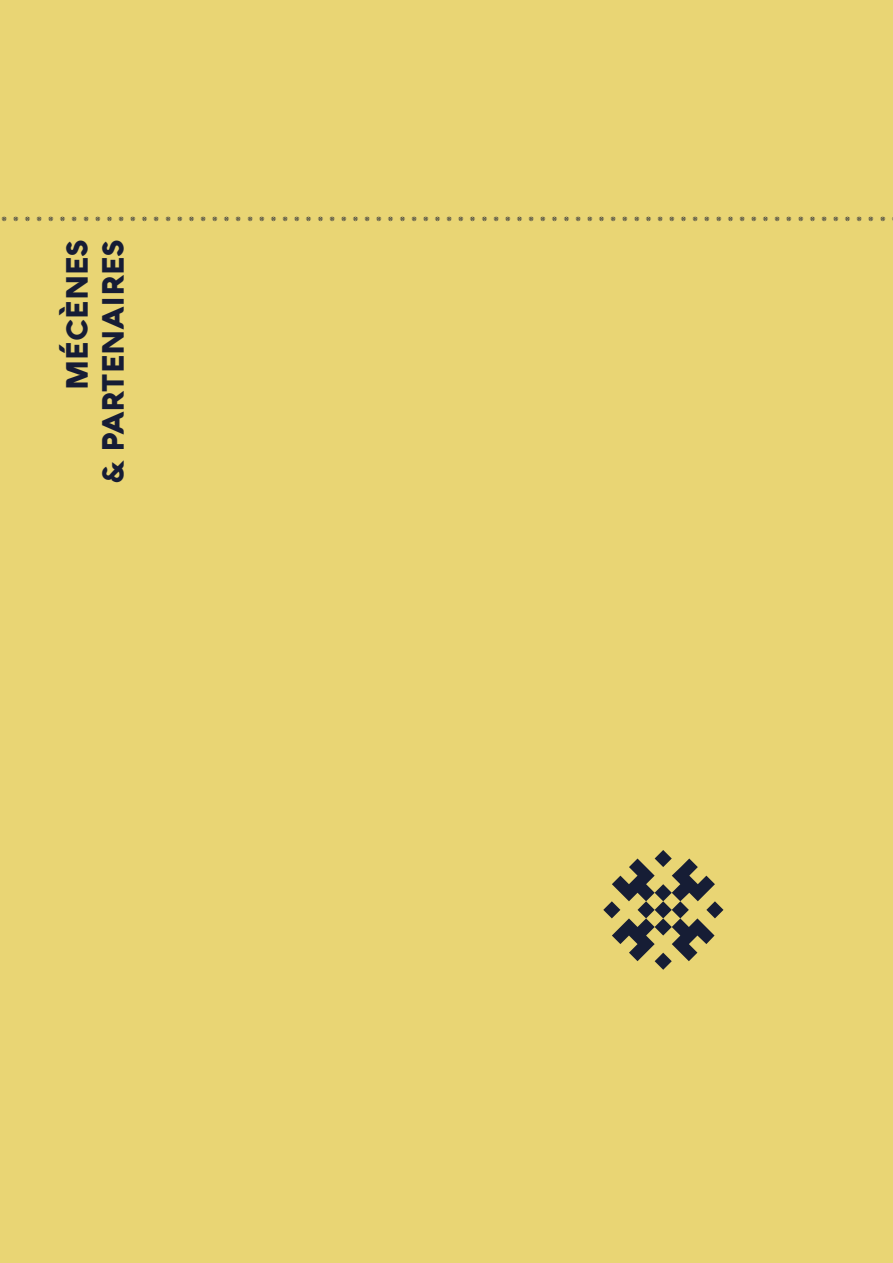
<style>
.page{position:relative;width:893px;height:1263px;background:#e9d574}
.page>*{position:absolute;margin:0;border:0;box-sizing:border-box;transform-origin:0 0}
.t1{font:407.55px "Mondara ornements";color:#161d35}
.t2{font:900 30px/36px "Aquawax";color:#161c35;text-align:right}
.t3{font:16.5px "Mondara ornements";letter-spacing:.21em;color:#161c35}
</style>
<div class="page">
<p class="t3" style="left:0;top:208px;width:888px">dddddddddddddddddddddddddddddddddddddddddddddddddddddddddddddddddddddddddddd</p>
<h2 class="t2" style="left:58px;top:483px;width:246px;rotate:-90deg">MÉCÈNES<br>&amp; PARTENAI RES</h2>
<h1 class="t1" style="left:561px;top:633px;width:205px">d</h1>
</div>
